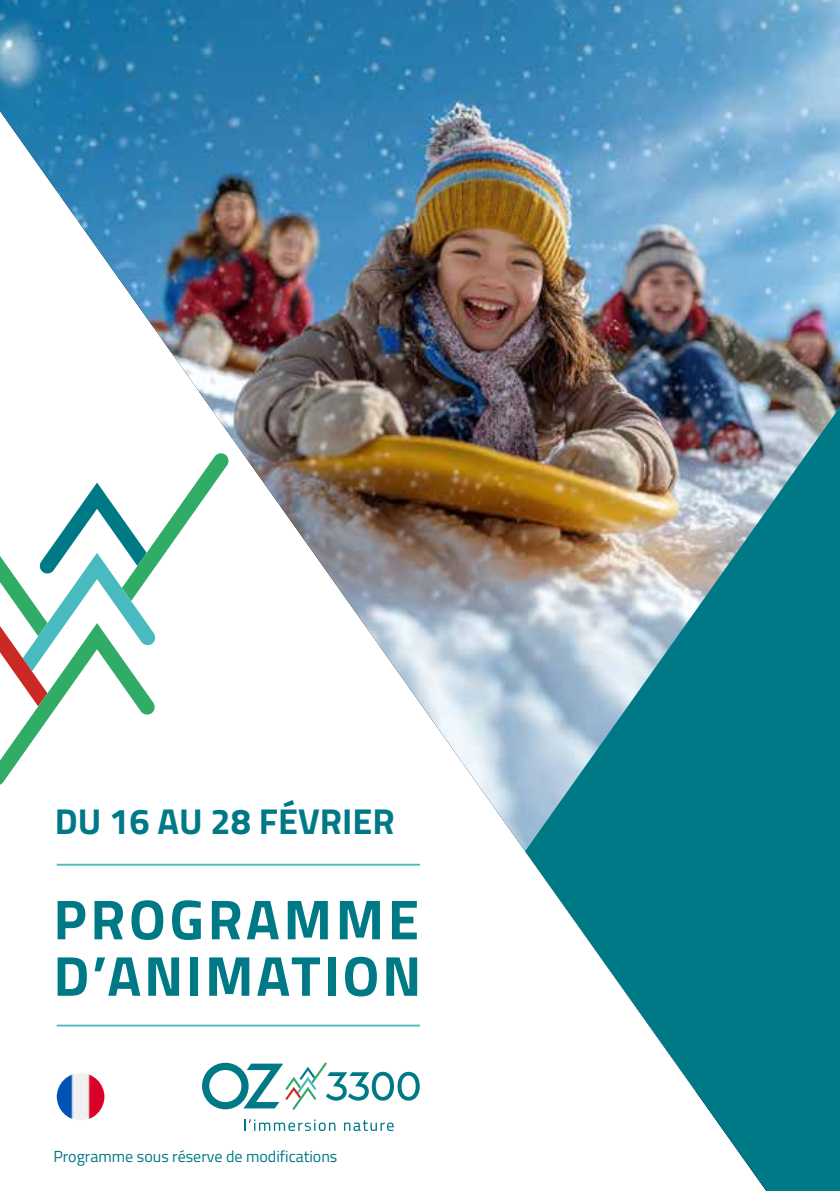
<style>
.page{position:relative;width:840px;height:1191px;background:#fff}
.page>*{position:absolute;margin:0;border:0;box-sizing:border-box;transform-origin:0 0}
.t1{font:700 56.4px/56.4px "Titillium Web";letter-spacing:.055em;color:#007987}
.t2{font:700 36px "Titillium Web";color:#007987}
.t3{font:16px "Titillium Web";color:#007987}
</style>
<div class="page">
<img style="left:0;top:0;width:839px;height:1092px">
<img style="left:525px;top:407px;width:314px;height:784px">
<hr style="left:57px;top:1024px;width:363px;height:2px;background:#4abbc1">
<hr style="left:57px;top:863px;width:363px;height:2px;background:#4abbc1">
<img style="left:57px;top:1072px;width:47px;height:48px;border-radius:24px">
<svg style="left:0;top:452px;width:229px;height:333px"></svg>
<h2 class="t2" style="left:55px;top:794px;width:341px">DU 16 AU 28 FÉVRIER</h2>
<h1 class="t1" style="left:53px;top:888px;width:369px">PROGRAMME<br>D’ANIMATION</h1>
<p class="t3" style="left:53px;top:1145px;width:285px">Programme sous réserve de modifications</p>
</div>
